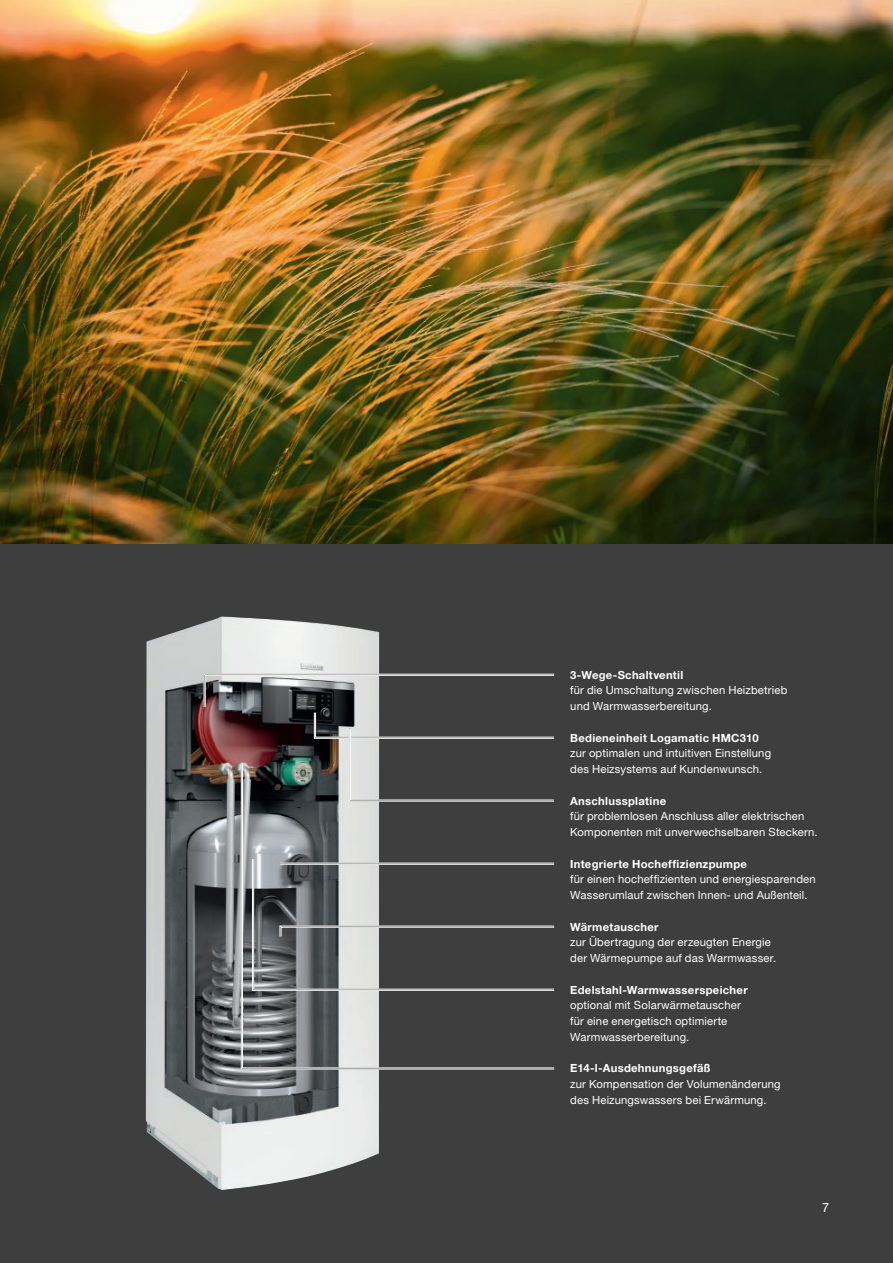
<style>
.page{position:relative;width:893px;height:1263px;background:#fff}
.page>*{position:absolute;margin:0;border:0;box-sizing:border-box;transform-origin:0 0}
.t1{font:12.75px "Helvetica Neue LT Pro";color:#fff}
.t2{font:11.25px/15.8px "Helvetica Neue LT Pro";letter-spacing:.015em;color:#fff}
.t3{font:700 11.25px "Helvetica Neue LT Pro";letter-spacing:.025em;color:#fff}
</style>
<div class="page">
<div style="left:0;top:544px;width:893px;height:719px;background:#3e3e3f"></div>
<img style="left:0;top:0;width:893px;height:544px">
<img style="left:146px;top:616px;width:233px;height:574px">
<svg style="left:242px;top:802px;width:313px;height:266px"></svg>
<svg style="left:203px;top:673px;width:352px;height:129px"></svg>
<svg style="left:251px;top:857px;width:304px;height:134px"></svg>
<p class="t3" style="left:570px;top:667px;width:115px">3-Wege-Schaltventil</p>
<p class="t2" style="left:570px;top:682px;width:219px">für die Umschaltung zwischen Heizbetrieb und Warmwasserbereitung.</p>
<p class="t3" style="left:570px;top:730px;width:190px">Bedieneinheit Logamatic HMC310</p>
<p class="t2" style="left:570px;top:745px;width:202px">zur optimalen und intuitiven Einstellung des Heizsystems auf Kundenwunsch.</p>
<p class="t3" style="left:570px;top:793px;width:97px">Anschlussplatine</p>
<p class="t2" style="left:570px;top:808px;width:249px">für problemlosen Anschluss aller elektrischen<br>Komponenten mit unverwechselbaren Steckern.</p>
<p class="t3" style="left:570px;top:856px;width:178px">Integrierte Hocheffizienzpumpe</p>
<p class="t2" style="left:570px;top:871px;width:247px">für einen hocheffizienten und energiesparenden<br>Wasserumlauf zwischen Innen- und Außenteil.</p>
<p class="t3" style="left:570px;top:919px;width:90px">Wärmetauscher</p>
<p class="t2" style="left:570px;top:934px;width:207px">zur Übertragung der erzeugten Energie der Wärmepumpe auf das Warmwasser.</p>
<p class="t3" style="left:570px;top:982px;width:179px">Edelstahl-Warmwasserspeicher</p>
<p class="t2" style="left:570px;top:997px;width:172px">optional mit Solarwärmetauscher für eine energetisch optimierte<br>Warmwasserbereitung.</p>
<p class="t3" style="left:570px;top:1061px;width:142px">E14-l-Ausdehnungsgefäß</p>
<p class="t2" style="left:570px;top:1076px;width:212px">zur Kompensation der Volumenänderung des Heizungswassers bei Erwärmung.</p>
<p class="t1" style="left:822px;top:1199px;width:9px">7</p>
</div>
